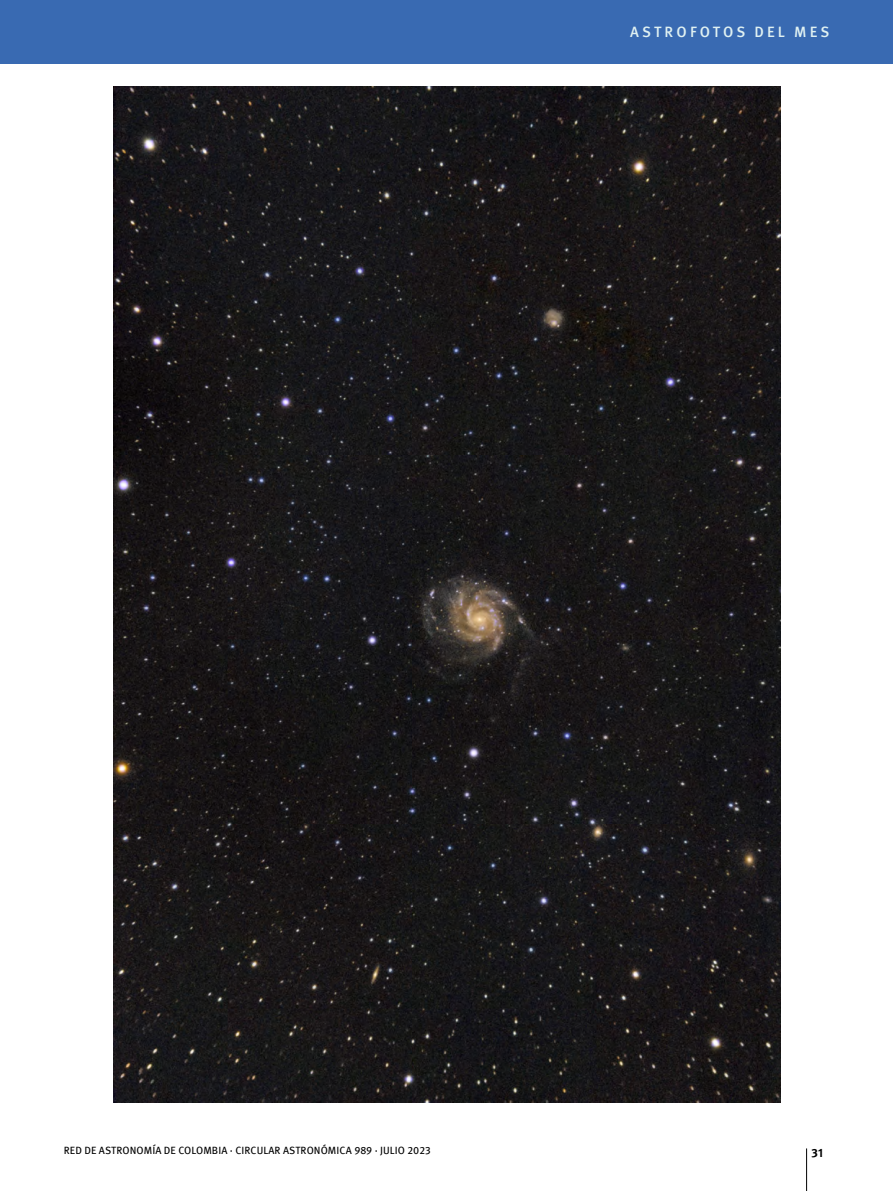
<style>
.page{position:relative;width:893px;height:1191px;background:#fff}
.page>*{position:absolute;margin:0;border:0;box-sizing:border-box;transform-origin:0 0}
.t1{font:500 15px "Meta Pro";letter-spacing:.21em;color:#e0f1f2}
.t2{font:700 12px "Meta Pro";color:#000}
.t3{font:10.5px "Meta Pro";letter-spacing:.01em;color:#000}
</style>
<div class="page">
<hr style="left:806px;top:1148px;width:1px;height:43px;background:#000">
<div style="left:0;top:0;width:893px;height:64px;background:#396ab2"></div>
<img style="left:114px;top:86px;width:667px;height:1016px">
<h1 class="t1" style="left:630px;top:21px;width:201px">ASTROFOTOS DEL MES</h1>
<p class="t3" style="left:64px;top:1142px;width:368px">RED DE ASTRONOMÍA DE COLOMBIA · CIRCULAR ASTRONÓMICA 989 · JULIO 2023</p>
<p class="t2" style="left:811px;top:1143px;width:13px">31</p>
</div>
